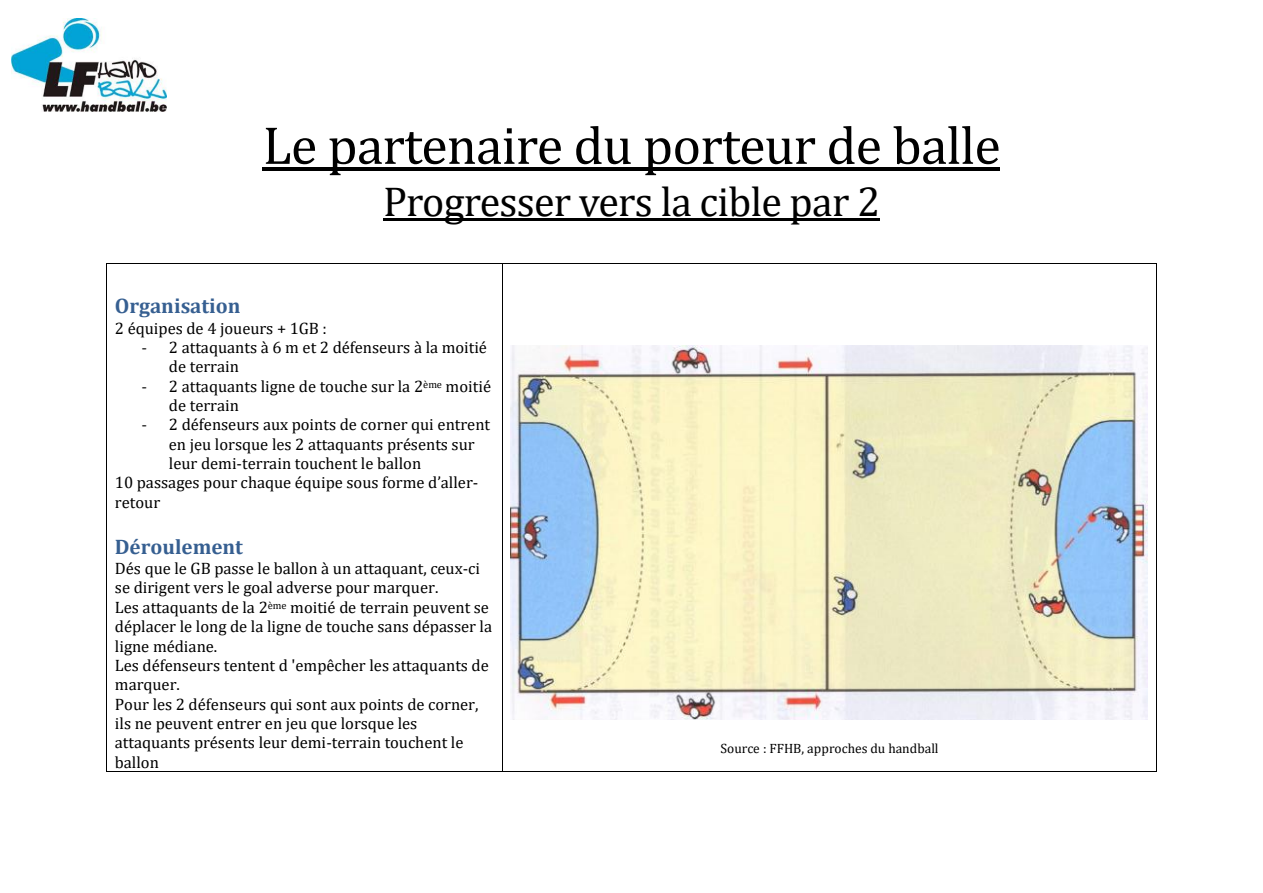
<style>
.page{position:relative;width:1263px;height:893px;background:#fff}
.page>*{position:absolute;margin:0;border:0;box-sizing:border-box;transform-origin:0 0}
.t1{font:54px "Cambria";letter-spacing:-.015em;color:#000}
.t2{font:42px "Cambria";letter-spacing:-.015em;color:#000}
.t3{font:700 21px "Cambria";color:#365f91}
.t4{font:16.5px/19.4px "Cambria";color:#000}
.t5{font:13.5px "Cambria";color:#000}
.s1{font-family:"Calibri"}
</style>
<div class="page">
<img style="left:12px;top:18px;width:155px;height:94px">
<hr style="left:263px;top:167px;width:737px;height:3px;background:#000">
<hr style="left:383px;top:218px;width:497px;height:3px;background:#000">
<hr style="left:107px;top:263px;width:395px;height:1px;background:#000">
<hr style="left:503px;top:263px;width:653px;height:1px;background:#000">
<hr style="left:106px;top:264px;width:1px;height:507px;background:#000">
<hr style="left:107px;top:771px;width:395px;height:1px;background:#000">
<hr style="left:502px;top:264px;width:1px;height:507px;background:#000">
<hr style="left:503px;top:771px;width:653px;height:1px;background:#000">
<hr style="left:1156px;top:264px;width:1px;height:507px;background:#000">
<img style="left:511px;top:345px;width:637px;height:375px">
<p class="t1" style="left:263px;top:113px;width:740px">Le partenaire du porteur de balle</p>
<p class="t2" style="left:383px;top:176px;width:499px">Progresser vers la cible par 2</p>
<p class="t3" style="left:115px;top:293px;width:127px">Organisation</p>
<p class="t4" style="left:115px;top:318px;width:214px">2 équipes de 4 joueurs + 1GB :</p>
<p class="t4" style="left:169px;top:337px;width:320px;text-indent:-27px"><span class="s1">-</span> 2 attaquants à 6 m et 2 défenseurs à la moitié de terrain</p>
<p class="t4" style="left:169px;top:376px;width:324px;text-indent:-27px"><span class="s1">-</span> 2 attaquants ligne de touche sur la 2<sup>ème</sup> moitié de terrain</p>
<p class="t4" style="left:169px;top:415px;width:323px;text-indent:-27px"><span class="s1">-</span> 2 défenseurs aux points de corner qui entrent en jeu lorsque les 2 attaquants présents sur leur demi-terrain touchent le ballon</p>
<p class="t4" style="left:115px;top:473px;width:365px">10 passages pour chaque équipe sous forme d’aller&shy;retour</p>
<p class="t3" style="left:115px;top:534px;width:130px">Déroulement</p>
<p class="t4" style="left:115px;top:559px;width:367px">Dés que le GB passe le ballon à un attaquant, ceux-ci se dirigent vers le goal adverse pour marquer.</p>
<p class="t4" style="left:115px;top:597px;width:379px">Les attaquants de la 2<sup>ème</sup> moitié de terrain peuvent se déplacer le long de la ligne de touche sans dépasser la ligne médiane.</p>
<p class="t4" style="left:115px;top:655px;width:375px">Les défenseurs tentent d 'empêcher les attaquants de marquer.</p>
<p class="t4" style="left:115px;top:694px;width:365px">Pour les 2 défenseurs qui sont aux points de corner, ils ne peuvent entrer en jeu que lorsque les attaquants présents leur demi-terrain touchent le ballon</p>
<p class="t5" style="left:720px;top:741px;width:220px">Source : FFHB, approches du handball</p>
</div>
